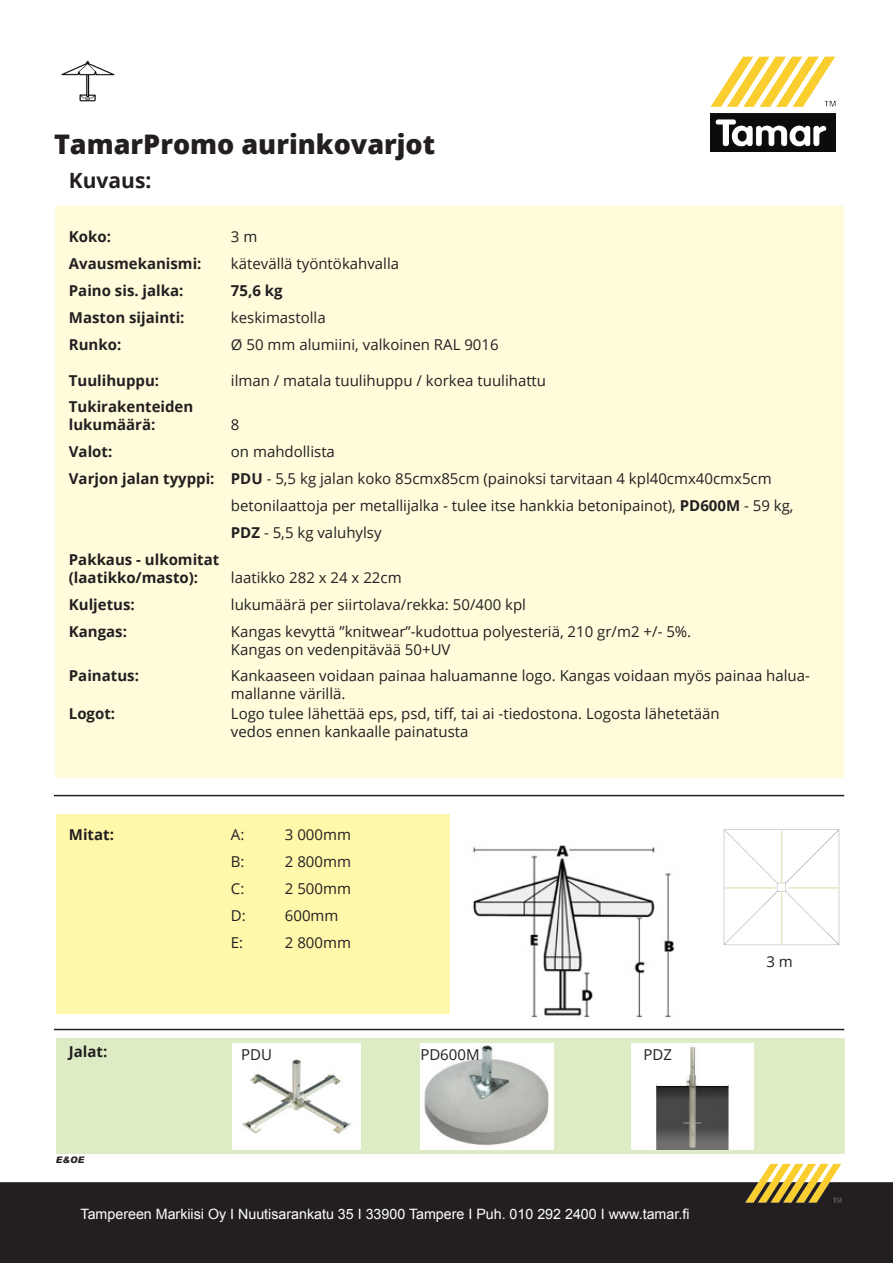
<style>
.page{position:relative;width:893px;height:1263px;background:#fff}
.page>*{position:absolute;margin:0;border:0;box-sizing:border-box;transform-origin:0 0}
.t1{font:800 27px "Open Sans";color:#231f20}
.t2{font:700 21px "Open Sans";color:#231f20}
.t3{font:15px/27px "Open Sans";color:#231f20}
.t4{font:700 15px "Open Sans";color:#231f20}
.t5{font:14.25px "Arial";color:#fff}
.t6{font:italic 900 9px "Arial";color:#231f20}
.s1{font-weight:700}
</style>
<div class="page">
<div style="left:56px;top:1038px;width:788px;height:116px;background:#deecc5"></div>
<div style="left:56px;top:814px;width:393px;height:199px;background:#fff8ab"></div>
<div style="left:55px;top:206px;width:789px;height:572px;background:#fffcdc"></div>
<div style="left:1px;top:1183px;width:891px;height:79px;background:#231f20"></div>
<div style="left:0;top:1182px;width:893px;height:81px;border:2px solid #231f20"></div>
<img style="left:746px;top:1163px;width:96px;height:40px">
<img style="left:61px;top:60px;width:54px;height:42px">
<hr style="left:54px;top:795px;width:790px;height:1px;background:#231f20">
<img style="left:458px;top:845px;width:249px;height:186px">
<img style="left:710px;top:56px;width:126px;height:96px">
<hr style="left:54px;top:1029px;width:790px;height:1px;background:#231f20">
<img style="left:631px;top:1043px;width:122px;height:107px">
<img style="left:232px;top:1043px;width:129px;height:107px">
<img style="left:723px;top:829px;width:117px;height:117px">
<hr style="left:725px;top:887px;width:51px;height:2px;background:#deecc5">
<hr style="left:788px;top:887px;width:51px;height:2px;background:#deecc5">
<hr style="left:781px;top:892px;width:1px;height:53px;background:#deecc5">
<hr style="left:781px;top:830px;width:1px;height:53px;background:#deecc5">
<img style="left:421px;top:1043px;width:133px;height:107px">
<p class="t1" style="left:54px;top:124px;width:383px">TamarPromo aurinkovarjot</p>
<p class="t2" style="left:69px;top:166px;width:84px">Kuvaus:</p>
<p class="t4" style="left:69px;top:226px;width:44px">Koko:</p>
<p class="t3" style="left:231px;top:223px;width:28px">3 m</p>
<p class="t4" style="left:69px;top:253px;width:134px">Avausmekanismi:</p>
<p class="t3" style="left:231px;top:250px;width:170px">kätevällä työntökahvalla</p>
<p class="t4" style="left:69px;top:280px;width:116px">Paino sis. jalka:</p>
<p class="t4" style="left:231px;top:280px;width:53px">75,6 kg</p>
<p class="t4" style="left:69px;top:307px;width:117px">Maston sijainti:</p>
<p class="t3" style="left:231px;top:304px;width:96px">keskimastolla</p>
<p class="t4" style="left:69px;top:334px;width:54px">Runko:</p>
<p class="t3" style="left:231px;top:331px;width:269px">Ø 50 mm alumiini, valkoinen RAL 9016</p>
<p class="t4" style="left:69px;top:370px;width:92px">Tuulihuppu:</p>
<p class="t3" style="left:231px;top:366px;width:317px">ilman / matala tuulihuppu / korkea tuulihattu</p>
<p class="t4" style="left:69px;top:396px;width:126px">Tukirakenteiden</p>
<p class="t4" style="left:69px;top:414px;width:88px">lukumäärä:</p>
<p class="t3" style="left:231px;top:411px;width:10px">8</p>
<p class="t4" style="left:69px;top:441px;width:45px">Valot:</p>
<p class="t3" style="left:231px;top:438px;width:106px">on mahdollista</p>
<p class="t3" style="left:231px;top:465px;width:564px;text-indent:-162px"><span class="s1">Varjon jalan tyyppi: PDU</span> - 5,5 kg jalan koko 85cmx85cm (painoksi tarvitaan 4 kpl40cmx40cmx5cm betonilaattoja per metallijalka - tulee itse hankkia betonipainot), <span class="s1">PD600M</span> - 59 kg,<br><span class="s1">PDZ</span> - 5,5 kg valuhylsy</p>
<p class="t4" style="left:69px;top:549px;width:152px">Pakkaus - ulkomitat</p>
<p class="t4" style="left:69px;top:567px;width:131px">(laatikko/masto):</p>
<p class="t3" style="left:231px;top:564px;width:172px">laatikko 282 x 24 x 22cm</p>
<p class="t4" style="left:69px;top:594px;width:67px">Kuljetus:</p>
<p class="t3" style="left:231px;top:591px;width:297px">lukumäärä per siirtolava/rekka: 50/400 kpl</p>
<p class="t4" style="left:69px;top:621px;width:60px">Kangas:</p>
<p class="t3" style="left:231px;top:617px;width:462px">Kangas kevyttä ”knitwear”-kudottua polyesteriä, 210 gr/m2 +/- 5%.</p>
<p class="t3" style="left:231px;top:635px;width:221px">Kangas on vedenpitävää 50+UV</p>
<p class="t4" style="left:69px;top:665px;width:72px">Painatus:</p>
<p class="t3" style="left:231px;top:666px;width:581px;line-height:18px">Kankaaseen voidaan painaa haluamanne logo. Kangas voidaan myös painaa halua&shy;mallanne värillä.</p>
<p class="t4" style="left:69px;top:703px;width:48px">Logot:</p>
<p class="t3" style="left:231px;top:704px;width:490px;line-height:18px">Logo tulee lähettää eps, psd, tiff, tai ai -tiedostona. Logosta lähetetään vedos ennen kankaalle painatusta</p>
<p class="t4" style="left:69px;top:824px;width:47px">Mitat:</p>
<p class="t3" style="left:231px;top:821px;width:15px">A:</p>
<p class="t3" style="left:285px;top:821px;width:68px">3 000mm</p>
<p class="t3" style="left:231px;top:848px;width:15px">B:</p>
<p class="t3" style="left:285px;top:848px;width:68px">2 800mm</p>
<p class="t3" style="left:231px;top:875px;width:15px">C:</p>
<p class="t3" style="left:285px;top:875px;width:68px">2 500mm</p>
<p class="t3" style="left:231px;top:902px;width:16px">D:</p>
<p class="t3" style="left:285px;top:902px;width:55px">600mm</p>
<p class="t3" style="left:231px;top:929px;width:14px">E:</p>
<p class="t3" style="left:285px;top:929px;width:68px">2 800mm</p>
<p class="t4" style="left:69px;top:1041px;width:40px">Jalat:</p>
<p class="t6" style="left:56px;top:1154px;width:30px">E&amp;OE</p>
<p class="t3" style="left:241px;top:1040px;width:32px">PDU</p>
<p class="t3" style="left:420px;top:1040px;width:61px">PD600M</p>
<p class="t3" style="left:643px;top:1040px;width:30px">PDZ</p>
<p class="t5" style="left:81px;top:1205px;width:610px">Tampereen Markiisi Oy I Nuutisarankatu 35 I 33900 Tampere I Puh. 010 292 2400 I www.tamar.fi</p>
<p class="t3" style="left:766px;top:948px;width:28px">3 m</p>
</div>
